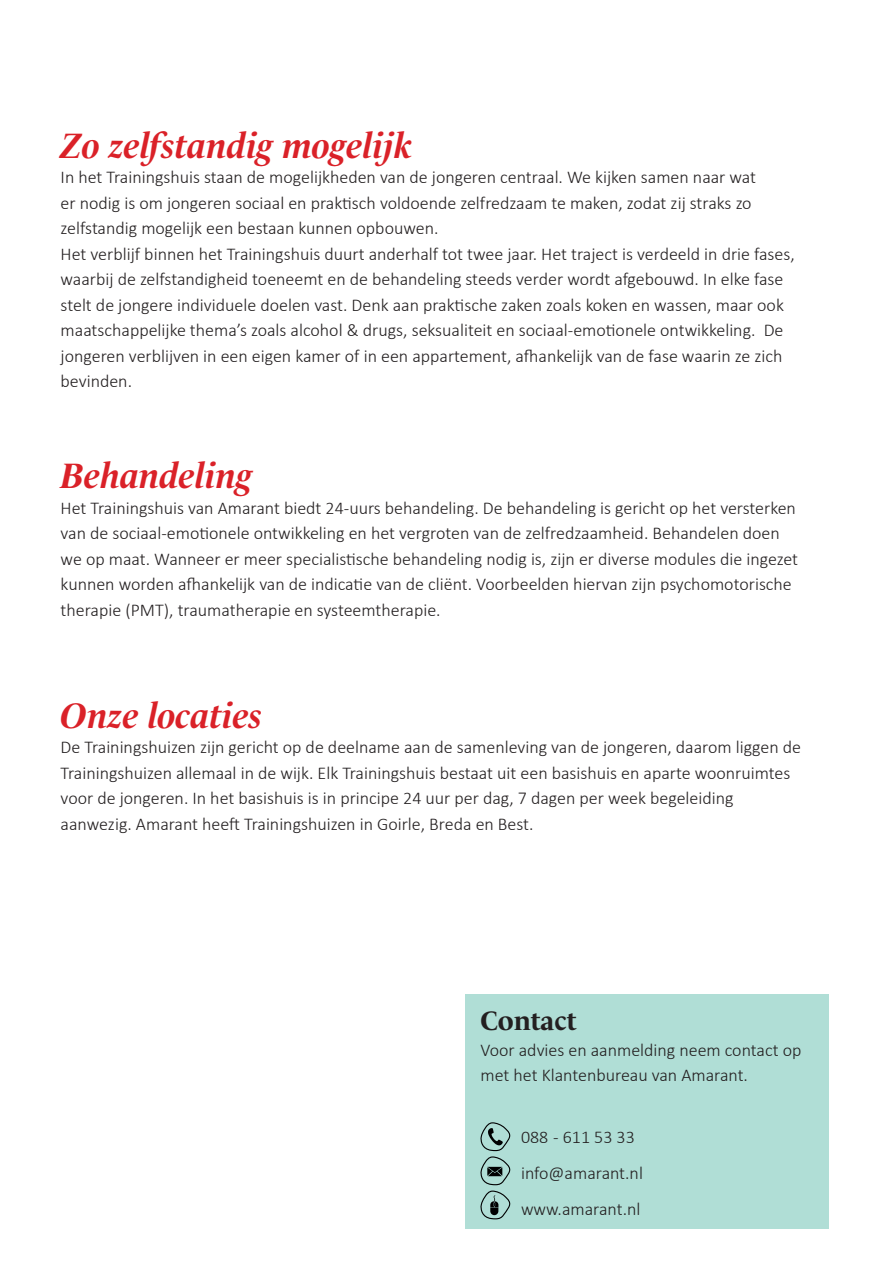
<style>
.page{position:relative;width:893px;height:1263px;background:#fff}
.page>*{position:absolute;margin:0;border:0;box-sizing:border-box;transform-origin:0 0}
.Kop_groot_rood_cursi{font:italic 700 36px "Le Monde Livre Std";color:#da2128}
.Kop_zwart_18_pt_Le_M{font:700 27px "Le Monde Livre Std";color:#231f20}
.Standaardtekst{font:300 18px/25.5px "Calibri";color:#231f20}
</style>
<div class="page">
<div style="left:466px;top:995px;width:363px;height:234px;background:#b0ded6"></div>
<svg style="left:480px;top:1122px;width:30px;height:97px"></svg>
<p class="Kop_groot_rood_cursi" style="left:61px;top:124px;width:353px">Zo zelfstandig mogelijk</p>
<p class="Standaardtekst" style="left:61px;top:164px;width:697px">In het Trainingshuis staan de mogelijkheden van de jongeren centraal. We kijken samen naar wat er nodig is om jongeren sociaal en praktisch voldoende zelfredzaam te maken, zodat zij straks zo zelfstandig mogelijk een bestaan kunnen opbouwen.</p>
<p class="Standaardtekst" style="left:61px;top:241px;width:736px">Het verblijf binnen het Trainingshuis duurt anderhalf tot twee jaar. Het traject is verdeeld in drie fases, waarbij de zelfstandigheid toeneemt en de behandeling steeds verder wordt afgebouwd. In elke fase stelt de jongere individuele doelen vast. Denk aan praktische zaken zoals koken en wassen, maar ook maatschappelijke thema’s zoals alcohol &amp; drugs, seksualiteit en sociaal-emotionele ontwikkeling. De jongeren verblijven in een eigen kamer of in een appartement, afhankelijk van de fase waarin ze zich bevinden.</p>
<p class="Kop_groot_rood_cursi" style="left:61px;top:455px;width:193px">Behandeling</p>
<p class="Standaardtekst" style="left:61px;top:495px;width:739px">Het Trainingshuis van Amarant biedt 24-uurs behandeling. De behandeling is gericht op het versterken van de sociaal-emotionele ontwikkeling en het vergroten van de zelfredzaamheid. Behandelen doen we op maat. Wanneer er meer specialistische behandeling nodig is, zijn er diverse modules die ingezet kunnen worden afhankelijk van de indicatie van de cliënt. Voorbeelden hiervan zijn psychomotorische therapie (PMT), traumatherapie en systeemtherapie.</p>
<p class="Kop_groot_rood_cursi" style="left:61px;top:694px;width:203px">Onze locaties</p>
<p class="Standaardtekst" style="left:61px;top:734px;width:742px">De Trainingshuizen zijn gericht op de deelname aan de samenleving van de jongeren, daarom liggen de Trainingshuizen allemaal in de wijk. Elk Trainingshuis bestaat uit een basishuis en aparte woonruimtes voor de jongeren. In het basishuis is in principe 24 uur per dag, 7 dagen per week begeleiding aanwezig. Amarant heeft Trainingshuizen in Goirle, Breda en Best.</p>
<p class="Kop_zwart_18_pt_Le_M" style="left:480px;top:1005px;width:98px">Contact</p>
<p class="Standaardtekst" style="left:480px;top:1037px;width:322px">Voor advies en aanmelding neem contact op met het Klantenbureau van Amarant.</p>
<p class="Standaardtekst" style="left:521px;top:1124px;width:115px">088 - 611 53 33</p>
<p class="Standaardtekst" style="left:521px;top:1160px;width:123px">info@amarant.nl</p>
<p class="Standaardtekst" style="left:521px;top:1196px;width:121px">www.amarant.nl</p>
</div>
